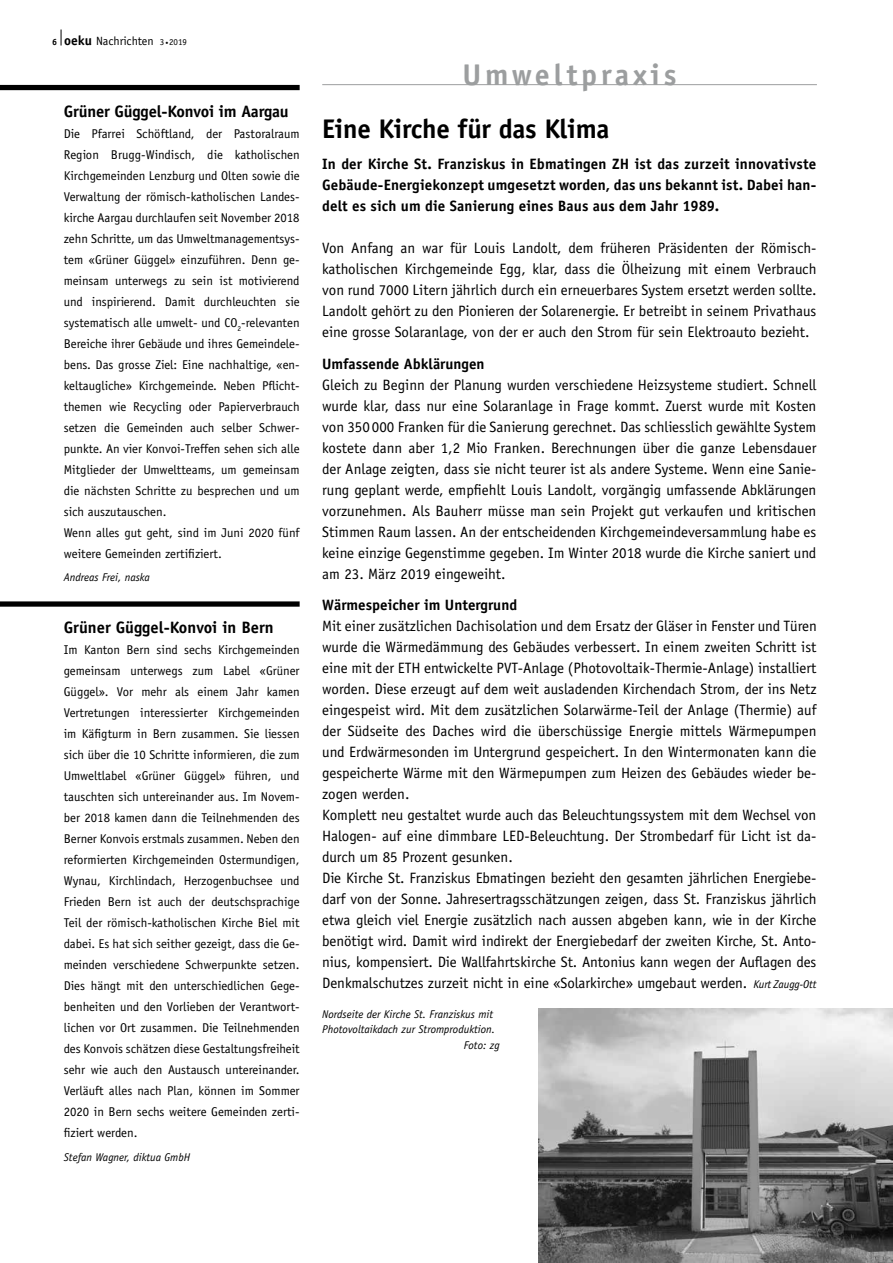
<style>
.page{position:relative;width:893px;height:1263px;background:#fff}
.page>*{position:absolute;margin:0;border:0;box-sizing:border-box;transform-origin:0 0}
.t1{font:700 30px "Officina Sans";letter-spacing:.125em;color:#9c9e9f}
.t2{font:700 27px "Officina Sans";letter-spacing:-.01em;color:#000}
.t3{font:700 16.5px "Officina Sans";letter-spacing:-.01em;color:#000}
.t4{font:15px/21px "Officina Sans";color:#000;text-align:justify}
.t5{font:700 15px/21px "Officina Sans";color:#000;text-align:justify}
.t6{font:12.75px/21px "Officina Sans";color:#000}
.t7{font:12px "Officina Sans";color:#000}
.t8{font:italic 11.25px "Officina Sans";color:#000}
.s1{font-weight:700;font-size:9px}
.s2{font-weight:700;font-size:13.5px}
.s3{font-size:9px}
.s4{font-size:6px}
.s5{font-style:italic;font-size:11.25px}
</style>
<div class="page">
<svg style="left:61px;top:30px;width:1px;height:15px"></svg>
<div style="left:0;top:85px;width:300px;height:5px;background:#000"></div>
<div style="left:0;top:601px;width:300px;height:6px;background:#000"></div>
<hr style="left:322px;top:84px;width:495px;height:1px;background:#9c9e9f">
<img style="left:539px;top:1009px;width:354px;height:254px">
<p class="t7" style="left:52px;top:34px;width:136px"><span class="s1">6</span> <span class="s2">oeku</span> Nachrichten <span class="s3">3</span> <span class="s4">•</span><span class="s3">2019</span></p>
<p class="t3" style="left:64px;top:101px;width:227px">Grüner Güggel-Konvoi im Aargau</p>
<p class="t6" style="left:64px;top:123px;width:237px">Die Pfarrei Schöftland, der Pastoralraum Region Brugg-Windisch, die katholischen Kirchgemeinden Lenzburg und Olten sowie die Verwaltung der römisch-katholischen Landes&shy;kirche Aargau durchlaufen seit November 2018 zehn Schritte, um das Umweltmanagementsys&shy;tem «Grüner Güggel» einzuführen. Denn ge&shy;meinsam unterwegs zu sein ist motivierend und inspirierend. Damit durchleuchten sie systematisch alle umwelt- und CO<sub>2</sub>-relevanten Bereiche ihrer Gebäude und ihres Gemeindele&shy;bens. Das grosse Ziel: Eine nachhaltige, «en&shy;keltaugliche» Kirchgemeinde. Neben Pflicht&shy;themen wie Recycling oder Papierverbrauch setzen die Gemeinden auch selber Schwer&shy;punkte. An vier Konvoi-Treffen sehen sich alle Mitglieder der Umweltteams, um gemeinsam die nächsten Schritte zu besprechen und um sich auszutauschen.<br>Wenn alles gut geht, sind im Juni 2020 fünf weitere Gemeinden zertifiziert.</p>
<p class="t8" style="left:64px;top:571px;width:88px">Andreas Frei, naska</p>
<p class="t3" style="left:64px;top:617px;width:211px">Grüner Güggel-Konvoi in Bern</p>
<p class="t6" style="left:64px;top:639px;width:237px;text-align:justify">Im Kanton Bern sind sechs Kirchgemeinden gemeinsam unterwegs zum Label «Grüner Güggel». Vor mehr als einem Jahr kamen Vertretungen interessierter Kirchgemeinden im Käfigturm in Bern zusammen. Sie liessen sich über die 10 Schritte informieren, die zum Umweltlabel «Grüner Güggel» führen, und tauschten sich untereinander aus. Im Novem&shy;ber 2018 kamen dann die Teilnehmenden des Berner Konvois erstmals zusammen. Neben den reformierten Kirchgemeinden Ostermundigen, Wynau, Kirchlindach, Herzogenbuchsee und Frieden Bern ist auch der deutschsprachige Teil der römisch-katholischen Kirche Biel mit dabei. Es hat sich seither gezeigt, dass die Ge&shy;meinden verschiedene Schwerpunkte setzen.<br>Dies hängt mit den unterschiedlichen Gege&shy;benheiten und den Vorlieben der Verantwort&shy;lichen vor Ort zusammen. Die Teilnehmenden des Konvois schätzen diese Gestaltungsfreiheit sehr wie auch den Austausch untereinander.<br>Verläuft alles nach Plan, können im Sommer 2020 in Bern sechs weitere Gemeinden zerti&shy;fiziert werden.</p>
<p class="t8" style="left:64px;top:1150px;width:128px">Stefan Wagner, diktua GmbH</p>
<h1 class="t1" style="left:463px;top:56px;width:216px">Umweltpraxis</h1>
<h2 class="t2" style="left:322px;top:112px;width:289px">Eine Kirche für das Klima</h2>
<p class="t5" style="left:322px;top:153px;width:496px">In der Kirche St. Franziskus in Ebmatingen ZH ist das zurzeit innovativste Gebäude-Energiekonzept umgesetzt worden, das uns bekannt ist. Dabei han&shy;delt es sich um die Sanierung eines Baus aus dem Jahr 1989.</p>
<p class="t4" style="left:322px;top:237px;width:496px">Von Anfang an war für Louis Landolt, dem früheren Präsidenten der Römisch&shy;katholischen Kirchgemeinde Egg, klar, dass die Ölheizung mit einem Verbrauch von rund 7000 Litern jährlich durch ein erneuerbares System ersetzt werden sollte.<br>Landolt gehört zu den Pionieren der Solarenergie. Er betreibt in seinem Privathaus eine grosse Solaranlage, von der er auch den Strom für sein Elektroauto bezieht.</p>
<p class="t5" style="left:322px;top:353px;width:164px">Umfassende Abklärungen</p>
<p class="t4" style="left:322px;top:374px;width:496px">Gleich zu Beginn der Planung wurden verschiedene Heizsysteme studiert. Schnell wurde klar, dass nur eine Solaranlage in Frage kommt. Zuerst wurde mit Kosten von 350000 Franken für die Sanierung gerechnet. Das schliesslich gewählte System kostete dann aber 1,2 Mio Franken. Berechnungen über die ganze Lebensdauer der Anlage zeigten, dass sie nicht teurer ist als andere Systeme. Wenn eine Sanie&shy;rung geplant werde, empfiehlt Louis Landolt, vorgängig umfassende Abklärungen vorzunehmen. Als Bauherr müsse man sein Projekt gut verkaufen und kritischen Stimmen Raum lassen. An der entscheidenden Kirchgemeindeversammlung habe es keine einzige Gegenstimme gegeben. Im Winter 2018 wurde die Kirche saniert und am 23. März 2019 eingeweiht.</p>
<p class="t5" style="left:322px;top:594px;width:197px">Wärmespeicher im Untergrund</p>
<p class="t4" style="left:322px;top:615px;width:496px;text-align:left">Mit einer zusätzlichen Dachisolation und dem Ersatz der Gläser in Fenster und Türen wurde die Wärmedämmung des Gebäudes verbessert. In einem zweiten Schritt ist eine mit der ETH entwickelte PVT-Anlage (Photovoltaik-Thermie-Anlage) installiert worden. Diese erzeugt auf dem weit ausladenden Kirchendach Strom, der ins Netz eingespeist wird. Mit dem zusätzlichen Solarwärme-Teil der Anlage (Thermie) auf der Südseite des Daches wird die überschüssige Energie mittels Wärmepumpen und Erdwärmesonden im Untergrund gespeichert. In den Wintermonaten kann die gespeicherte Wärme mit den Wärmepumpen zum Heizen des Gebäudes wieder be&shy;zogen werden.<br>Komplett neu gestaltet wurde auch das Beleuchtungssystem mit dem Wechsel von Halogen- auf eine dimmbare LED-Beleuchtung. Der Strombedarf für Licht ist da&shy;durch um 85 Prozent gesunken.<br>Die Kirche St. Franziskus Ebmatingen bezieht den gesamten jährlichen Energiebe&shy;darf von der Sonne. Jahresertragsschätzungen zeigen, dass St. Franziskus jährlich etwa gleich viel Energie zusätzlich nach aussen abgeben kann, wie in der Kirche benötigt wird. Damit wird indirekt der Energiebedarf der zweiten Kirche, St. Anto&shy;nius, kompensiert. Die Wallfahrtskirche St. Antonius kann wegen der Auflagen des Denkmalschutzes zurzeit nicht in eine «Solarkirche» umgebaut werden. <span class="s5">Kurt Zaugg-Ott</span></p>
<p class="t8" style="left:322px;top:1007px;width:172px">Nordseite der Kirche St. Franziskus mit</p>
<p class="t8" style="left:322px;top:1023px;width:175px">Photovoltaikdach zur Stromproduktion.</p>
<p class="t8" style="left:464px;top:1039px;width:37px">Foto: zg</p>
</div>
